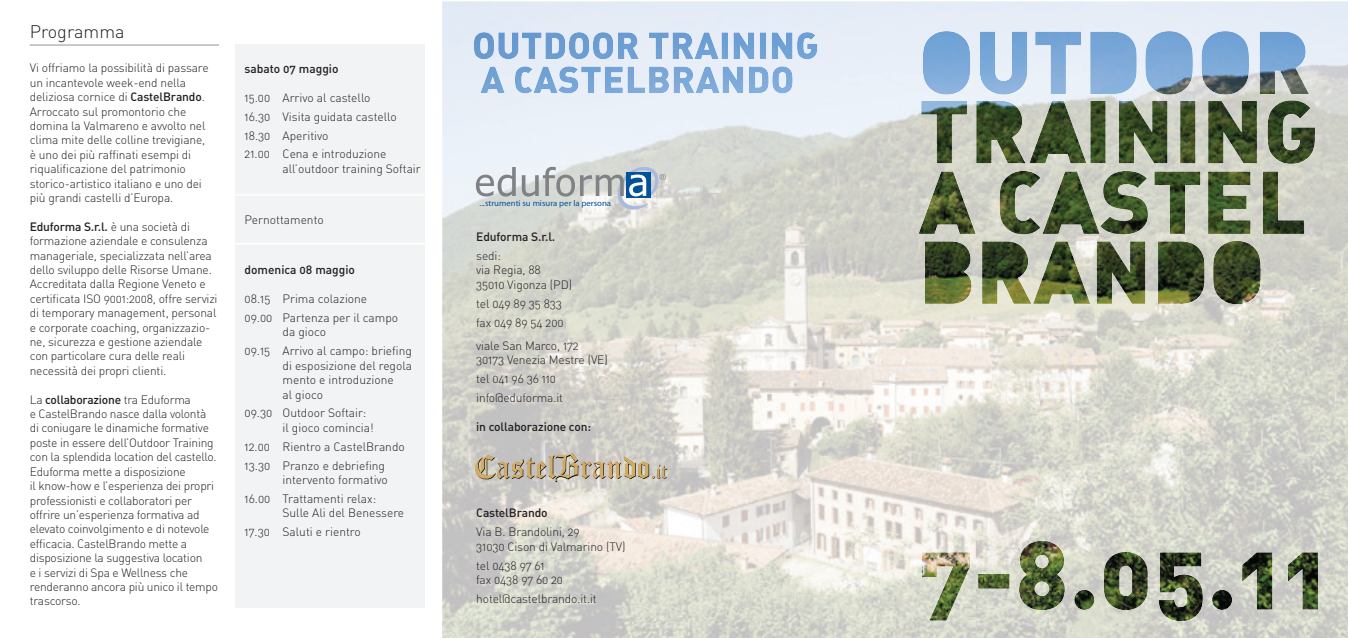
<style>
.page{position:relative;width:1348px;height:638px;background:#fff}
.page>*{position:absolute;margin:0;border:0;box-sizing:border-box;transform-origin:0 0}
.t1{font:300 18px "DIN";color:#231f20}
.t2{font:12px/14.4px "DIN Light Alternate";letter-spacing:-.015em;color:#231f20}
.t3{font:12px "DIN Medium Alternate";letter-spacing:-.01em;color:#231f20}
.t4{font:300 8.4px "Frutiger";color:#01529a;scale:1.04 1}
.s1{font-family:"DIN Medium Alternate"}
.s2{font-family:"DIN Light Alternate"}
</style>
<div class="page">
<img style="left:442px;top:1px;width:532px;height:531px">
<img style="left:974px;top:1px;width:374px;height:637px">
<img style="left:442px;top:532px;width:534px;height:106px">
<img style="left:779px;top:72px;width:7px;height:16px">
<div style="left:236px;top:45px;width:189px;height:563px;background:#f2f3f4"></div>
<svg style="left:476px;top:167px;width:40px;height:30px"></svg>
<svg style="left:522px;top:167px;width:144px;height:43px;background:#bec7cb"></svg>
<svg style="left:475px;top:453px;width:192px;height:30px;background:#c1b6a2"></svg>
<hr style="left:30px;top:45px;width:189px;height:1px;background:#939598">
<hr style="left:236px;top:194px;width:189px;height:2px;background:#fff">
<hr style="left:236px;top:243px;width:189px;height:1px;background:#fff">
<h1 class="t1" style="left:30px;top:21px;width:96px">Programma</h1>
<p class="t2" style="left:30px;top:61px;width:180px">Vi offriamo la possibilità di passare un incantevole week-end nella deliziosa cornice di <span class="s1">CastelBrando</span>.<br>Arroccato sul promontorio che domina la Valmareno e avvolto nel clima mite delle colline trevigiane, è uno dei più raffinati esempi di riqualificazione del patrimonio storico-artistico italiano e uno dei più grandi castelli d’Europa.</p>
<p class="t3" style="left:30px;top:219px;width:162px">Eduforma S.r.l. <span class="s2">è una società di</span></p>
<p class="t2" style="left:30px;top:234px;width:189px">formazione aziendale e consulenza manageriale, specializzata nell’area dello sviluppo delle Risorse Umane.<br>Accreditata dalla Regione Veneto e certificata ISO 9001:2008, offre servizi di temporary management, personal e corporate coaching, organizzazio&shy;ne, sicurezza e gestione aziendale con particolare cura delle reali necessità dei propri clienti.</p>
<p class="t3" style="left:30px;top:392px;width:163px"><span class="s2">La</span> collaborazione <span class="s2">tra Eduforma</span></p>
<p class="t2" style="left:30px;top:406px;width:190px">e CastelBrando nasce dalla volontà di coniugare le dinamiche formative poste in essere dell’Outdoor Training con la splendida location del castello.<br>Eduforma mette a disposizione<br>il know-how e l’esperienza dei propri professionisti e collaboratori per offrire un’esperienza formativa ad elevato coinvolgimento e di notevole efficacia. CastelBrando mette a disposizione la suggestiva location<br>e i servizi di Spa e Wellness che renderanno ancora più unico il tempo trascorso.</p>
<p class="t3" style="left:245px;top:61px;width:96px">sabato 07 maggio</p>
<p class="t2" style="left:245px;top:88px;width:154px;line-height:18.9px">15.00 Arrivo al castello<br>16.30 Visita guidata castello<br>18.30 Aperitivo<br>21.00 Cena e introduzione</p>
<p class="t2" style="left:282px;top:161px;width:140px">all’outdoor training Softair</p>
<p class="t2" style="left:245px;top:212px;width:81px">Pernottamento</p>
<p class="t3" style="left:245px;top:262px;width:112px">domenica 08 maggio</p>
<p class="t2" style="left:245px;top:289px;width:155px;line-height:18.9px">08.15 Prima colazione<br>09.00 Partenza per il campo</p>
<p class="t2" style="left:245px;top:322px;width:169px;line-height:18.9px;text-indent:38px">da gioco<br>09.15 Arrivo al campo: briefing</p>
<p class="t2" style="left:282px;top:358px;width:131px">di esposizione del regola mento e introduzione<br>al gioco</p>
<p class="t2" style="left:282px;top:406px;width:93px;text-indent:-38px">09.30 Outdoor Softair: il gioco comincia!</p>
<p class="t2" style="left:245px;top:437px;width:162px;line-height:18.9px">12.00 Rientro a CastelBrando<br>13.30 Pranzo e debriefing</p>
<p class="t2" style="left:245px;top:470px;width:145px;line-height:18.9px;text-indent:38px">intervento formativo<br>16.00 Trattamenti relax:</p>
<p class="t2" style="left:245px;top:503px;width:161px;line-height:18.9px;text-indent:38px">Sulle Ali del Benessere<br>17.30 Saluti e rientro</p>
<p class="t4" style="left:480px;top:198px;width:128px">...strumenti su misura per la persona</p>
<p class="t3" style="left:476px;top:229px;width:81px">Eduforma S.r.l.</p>
<p class="t2" style="left:476px;top:248px;width:97px">sedi:<br>via Regia, 88<br>35010 Vigonza (PD)</p>
<p class="t2" style="left:476px;top:294px;width:89px;line-height:18.9px">tel 049 89 35 833 fax 049 89 54 200</p>
<p class="t2" style="left:476px;top:338px;width:133px">viale San Marco, 172<br>30173 Venezia Mestre (VE)</p>
<p class="t2" style="left:476px;top:369px;width:88px;line-height:18.9px">tel 041 96 36 110 info@eduforma.it</p>
<p class="t3" style="left:476px;top:419px;width:116px">in collaborazione con:</p>
<p class="t3" style="left:476px;top:505px;width:73px">CastelBrando</p>
<p class="t2" style="left:476px;top:525px;width:151px">Via B. Brandolini, 29<br>31030 Cison di Valmarino (TV)</p>
<p class="t2" style="left:476px;top:558px;width:88px">tel 0438 97 61<br>fax 0438 97 60 20</p>
<p class="t2" style="left:476px;top:591px;width:122px">hotel@castelbrando.it.it</p>
</div>
